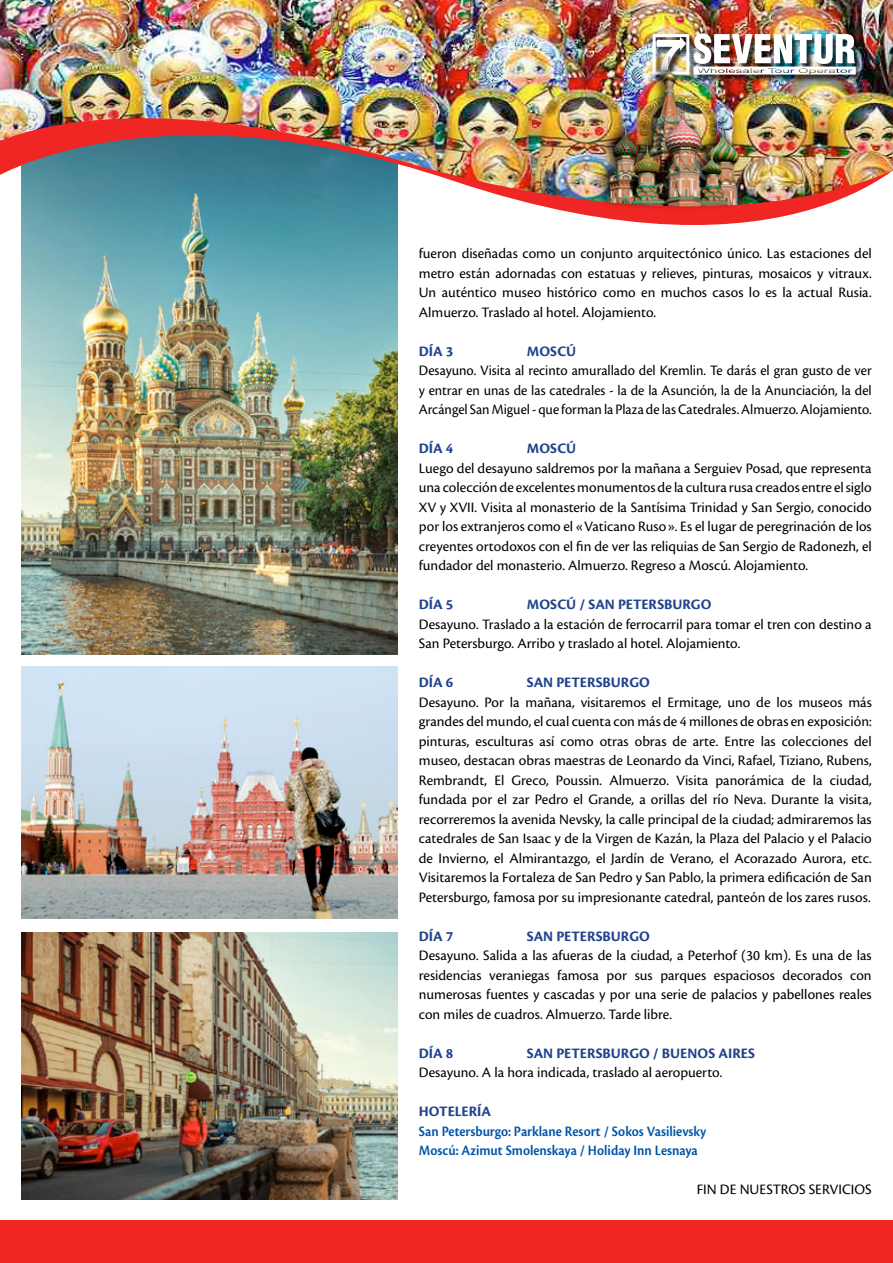
<style>
.page{position:relative;width:893px;height:1263px;background:#fff}
.page>*{position:absolute;margin:0;border:0;box-sizing:border-box;transform-origin:0 0}
.t1{font:15px/19.5px "Cronos Pro";color:#000;text-align:justify}
.t2{font:15px/19.5px "Cronos Pro";color:#000;text-align:justify;scale:.96 1}
.t3{font:700 15px "Cronos Pro";color:#20438b}
.t4{font:600 15px/19.5px "Cronos Pro";color:#0055a7;scale:.92 1}
</style>
<div class="page">
<img style="left:21px;top:296px;width:377px;height:359px">
<svg style="left:21px;top:209px;width:791px;height:87px"></svg>
<img style="left:0;top:0;width:893px;height:209px">
<div style="left:653px;top:34px;width:211px;height:49px;background:#000;opacity:.77"></div>
<div style="left:653px;top:34px;width:36px;height:41px;border:3px solid #fff"></div>
<svg style="left:657px;top:37px;width:29px;height:10px"></svg>
<img style="left:694px;top:33px;width:162px;height:42px">
<img style="left:21px;top:666px;width:377px;height:252px">
<div style="left:0;top:1220px;width:893px;height:43px;background:#ef2623"></div>
<div style="left:595px;top:47px;width:151px;height:163px;background:#000;opacity:.69"></div>
<img style="left:532px;top:54px;width:212px;height:154px">
<img style="left:21px;top:932px;width:377px;height:267px">
<p class="t1" style="left:419px;top:244px;width:454px">fueron diseñadas como un conjunto arquitectónico único. Las estaciones del metro están adornadas con estatuas y relieves, pinturas, mosaicos y vitraux.<br>Un auténtico museo histórico como en muchos casos lo es la actual Rusia.<br>Almuerzo. Traslado al hotel. Alojamiento.</p>
<p class="t3" style="left:419px;top:343px;width:36px">DÍA 3</p>
<p class="t3" style="left:527px;top:343px;width:51px">MOSCÚ</p>
<p class="t2" style="left:419px;top:361px;width:473px">Desayuno. Visita al recinto amurallado del Kremlin. Te darás el gran gusto de ver y entrar en unas de las catedrales - la de la Asunción, la de la Anunciación, la del Arcángel San Miguel - que forman la Plaza de las Catedrales. Almuerzo. Alojamiento.</p>
<p class="t3" style="left:419px;top:440px;width:36px">DÍA 4</p>
<p class="t3" style="left:527px;top:440px;width:51px">MOSCÚ</p>
<p class="t1" style="left:419px;top:458px;width:454px">Luego del desayuno saldremos por la mañana a Serguiev Posad, que representa una colección de excelentes monumentos de la cultura rusa creados entre el siglo XV y XVII. Visita al monasterio de la Santísima Trinidad y San Sergio, conocido por los extranjeros como el «Vaticano Ruso». Es el lugar de peregrinación de los creyentes ortodoxos con el fin de ver las reliquias de San Sergio de Radonezh, el fundador del monasterio. Almuerzo. Regreso a Moscú. Alojamiento.</p>
<p class="t3" style="left:419px;top:596px;width:36px">DÍA 5</p>
<p class="t3" style="left:527px;top:596px;width:186px">MOSCÚ / SAN PETERSBURGO</p>
<p class="t1" style="left:419px;top:614px;width:454px">Desayuno. Traslado a la estación de ferrocarril para tomar el tren con destino a<br>San Petersburgo. Arribo y traslado al hotel. Alojamiento.</p>
<p class="t3" style="left:419px;top:674px;width:36px">DÍA 6</p>
<p class="t3" style="left:527px;top:674px;width:124px">SAN PETERSBURGO</p>
<p class="t1" style="left:419px;top:692px;width:454px">Desayuno. Por la mañana, visitaremos el Ermitage, uno de los museos más grandes del mundo, el cual cuenta con más de 4 millones de obras en exposición: pinturas, esculturas así como otras obras de arte. Entre las colecciones del museo, destacan obras maestras de Leonardo da Vinci, Rafael, Tiziano, Rubens, Rembrandt, El Greco, Poussin. Almuerzo. Visita panorámica de la ciudad, fundada por el zar Pedro el Grande, a orillas del río Neva. Durante la visita, recorreremos la avenida Nevsky, la calle principal de la ciudad; admiraremos las catedrales de San Isaac y de la Virgen de Kazán, la Plaza del Palacio y el Palacio de Invierno, el Almirantazgo, el Jardín de Verano, el Acorazado Aurora, etc.<br>Visitaremos la Fortaleza de San Pedro y San Pablo, la primera edificación de San Petersburgo, famosa por su impresionante catedral, panteón de los zares rusos.</p>
<p class="t3" style="left:419px;top:928px;width:36px">DÍA 7</p>
<p class="t3" style="left:527px;top:928px;width:124px">SAN PETERSBURGO</p>
<p class="t1" style="left:419px;top:946px;width:454px">Desayuno. Salida a las afueras de la ciudad, a Peterhof (30 km). Es una de las residencias veraniegas famosa por sus parques espaciosos decorados con numerosas fuentes y cascadas y por una serie de palacios y pabellones reales con miles de cuadros. Almuerzo. Tarde libre.</p>
<p class="t3" style="left:419px;top:1045px;width:36px">DÍA 8</p>
<p class="t3" style="left:527px;top:1045px;width:230px">SAN PETERSBURGO / BUENOS AIRES</p>
<p class="t1" style="left:419px;top:1063px;width:305px">Desayuno. A la hora indicada, traslado al aeropuerto.</p>
<p class="t3" style="left:419px;top:1103px;width:74px">HOTELERÍA</p>
<p class="t4" style="left:419px;top:1122px;width:314px">San Petersburgo: Parklane Resort / Sokos Vasilievsky<br>Moscú: Azimut Smolenskaya / Holiday Inn Lesnaya</p>
<p class="t1" style="left:697px;top:1180px;width:177px">FIN DE NUESTROS SERVICIOS</p>
</div>
